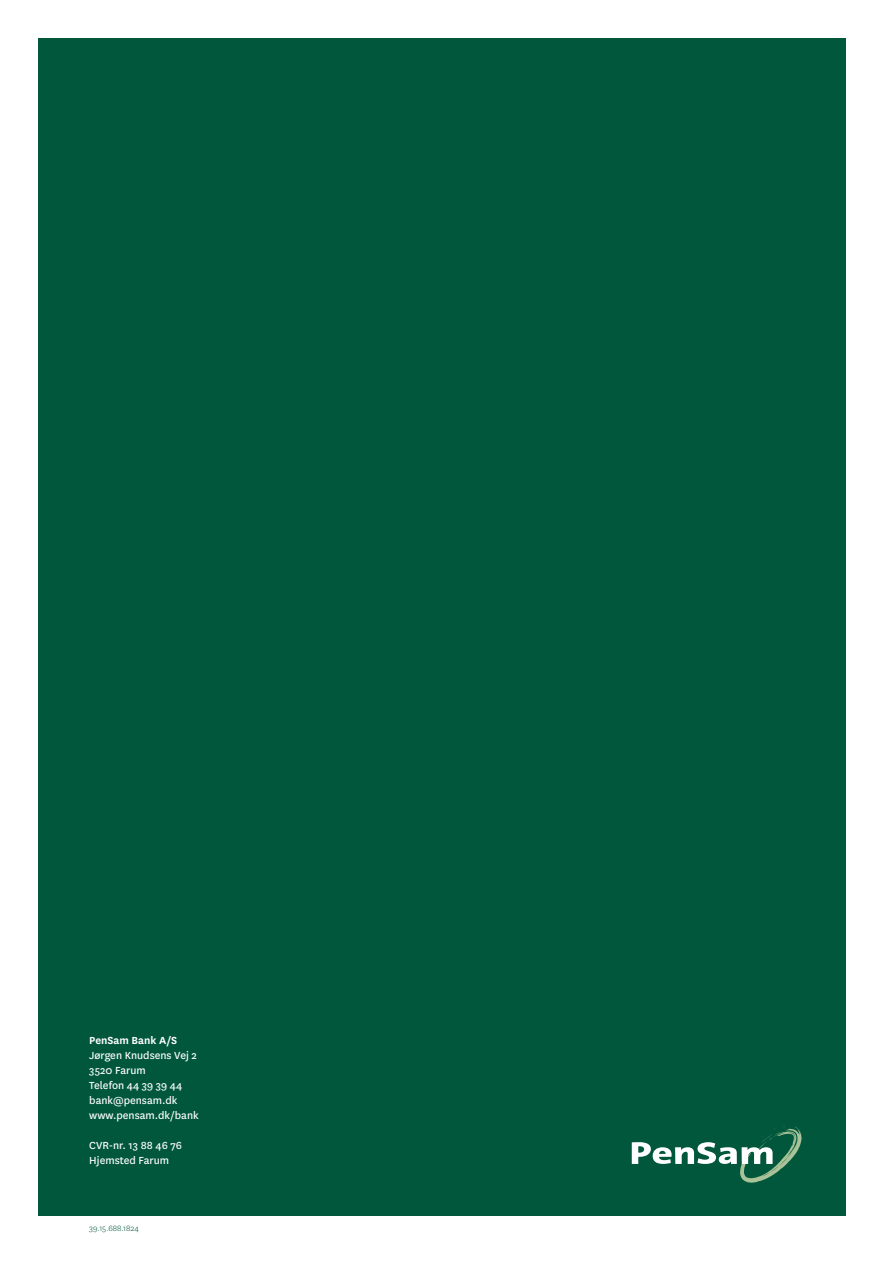
<style>
.page{position:relative;width:893px;height:1263px;background:#fff}
.page>*{position:absolute;margin:0;border:0;box-sizing:border-box;transform-origin:0 0}
.t1{font:12px "National";color:#fff}
.t2{font:600 12px "National";color:#fff}
.t3{font:300 9px "National";color:#00573b}
</style>
<div class="page">
<div style="left:38px;top:38px;width:808px;height:1178px;background:#00573b"></div>
<svg style="left:632px;top:1126px;width:170px;height:57px"></svg>
<p class="t2" style="left:89px;top:1032px;width:89px">PenSam Bank A/S</p>
<p class="t1" style="left:89px;top:1048px;width:109px">Jørgen Knudsens Vej 2</p>
<p class="t1" style="left:89px;top:1063px;width:58px">3520 Farum</p>
<p class="t1" style="left:89px;top:1078px;width:94px">Telefon 44 39 39 44</p>
<p class="t1" style="left:89px;top:1093px;width:90px">bank@pensam.dk</p>
<p class="t1" style="left:89px;top:1108px;width:111px">www.pensam.dk/bank</p>
<p class="t1" style="left:89px;top:1138px;width:94px">CVR-nr. 13 88 46 76</p>
<p class="t1" style="left:89px;top:1153px;width:81px">Hjemsted Farum</p>
<p class="t3" style="left:89px;top:1223px;width:51px">39.15.688.1824</p>
</div>
